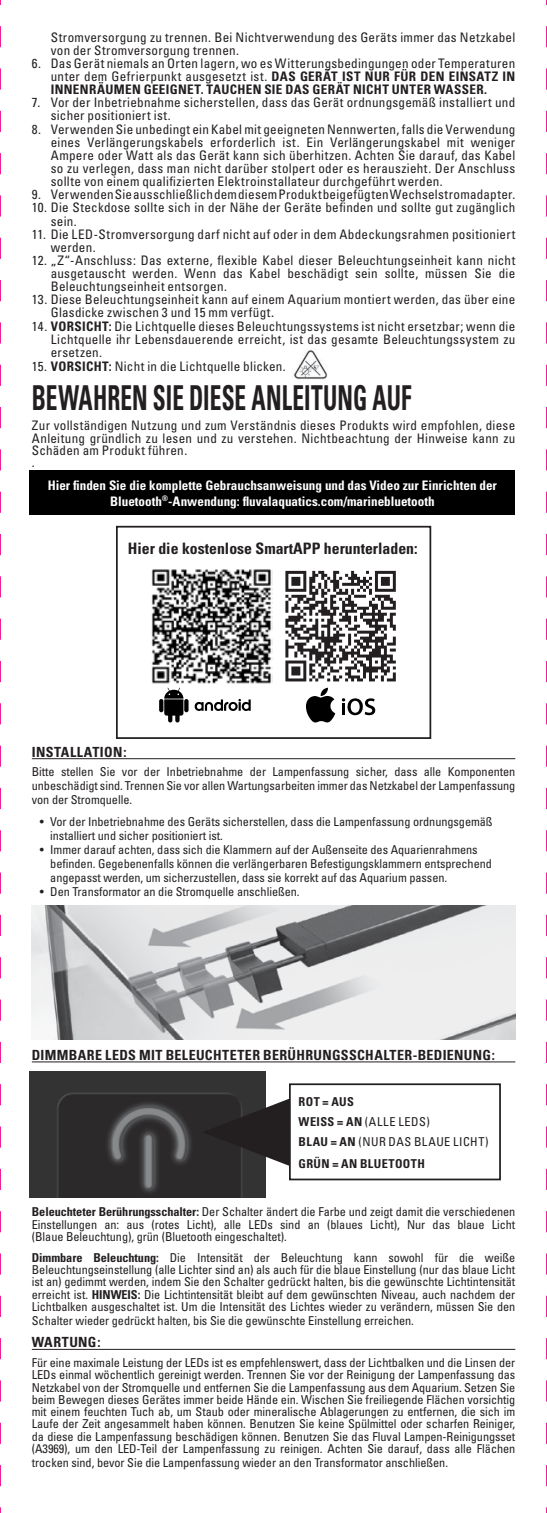
<style>
.page{position:relative;width:547px;height:1513px;background:#fff}
.page>*{position:absolute;margin:0;border:0;box-sizing:border-box;transform-origin:0 0}
.t1{font:700 condensed 34.3px "Univers";color:#231f20;scale:.68 1}
.t2{font:700 condensed 15.75px "Univers";color:#231f20}
.t3{font:700 condensed 14px "Univers";letter-spacing:.025em;color:#231f20}
.t4{font:condensed 13.12px/13.1px "Univers";letter-spacing:.02em;color:#231f20}
.t5{font:700 condensed 13.12px/15.8px "Univers";color:#fff;text-align:center}
.t6{font:condensed 12.25px/12.2px "Univers";letter-spacing:-.005em;color:#231f20;text-align:justify}
.t7{font:condensed 12.25px/20.1px "Univers";letter-spacing:.04em;color:#231f20}
.t8{font:700 condensed 12.25px "Univers";letter-spacing:.035em;color:#231f20}
.s1{font-weight:700}
.s2{font-size:14px}
</style>
<div class="page">
<hr style="left:32px;top:758px;width:483px;height:1px;background:#231f20">
<hr style="left:32px;top:1061px;width:483px;height:1px;background:#231f20">
<hr style="left:32px;top:1348px;width:483px;height:1px;background:#231f20">
<img style="left:32px;top:905px;width:483px;height:134px">
<img style="left:30px;top:1071px;width:235px;height:126px">
<svg style="left:202px;top:1095px;width:87px;height:74px"></svg>
<div style="left:289px;top:1083px;width:211px;height:97px;border:2px solid #231f20"></div>
<div style="left:30px;top:470px;width:485px;height:44px;background:#000"></div>
<div style="left:116px;top:526px;width:315px;height:213px;border:2px solid #231f20"></div>
<img style="left:151px;top:569px;width:122px;height:115px">
<svg style="left:285px;top:571px;width:111px;height:110px"></svg>
<svg style="left:184px;top:699px;width:4px;height:13px"></svg>
<svg style="left:159px;top:699px;width:4px;height:13px"></svg>
<svg style="left:164px;top:687px;width:19px;height:35px"></svg>
<svg style="left:195px;top:699px;width:55px;height:12px"></svg>
<svg style="left:306px;top:687px;width:29px;height:35px"></svg>
<svg style="left:342px;top:698px;width:33px;height:17px"></svg>
<img style="left:293px;top:350px;width:35px;height:29px">
<svg style="left:0;top:0;width:1px;height:1512px"></svg>
<svg style="left:546px;top:0;width:1px;height:1512px"></svg>
<p class="t4" style="left:51px;top:30px;width:466px">Stromversorgung zu trennen. Bei Nichtverwendung des Geräts immer das Netzkabel von der Stromversorgung trennen.</p>
<p class="t4" style="left:51px;top:57px;width:466px;text-align:justify;text-indent:-19px">6. Das Gerät niemals an Orten lagern, wo es Witterungsbedingungen oder Temperaturen unter dem Gefrierpunkt ausgesetzt ist. <span class="s1">DAS GERÄT IST NUR FÜR DEN EINSATZ IN INNENRÄUMEN GEEIGNET. TAUCHEN SIE DAS GERÄT NICHT UNTER WASSER.</span></p>
<p class="t4" style="left:51px;top:96px;width:466px;text-indent:-19px">7. Vor der Inbetriebnahme sicherstellen, dass das Gerät ordnungsgemäß installiert und sicher positioniert ist.</p>
<p class="t4" style="left:51px;top:122px;width:466px;text-align:justify;text-indent:-19px">8. Verwenden Sie unbedingt ein Kabel mit geeigneten Nennwerten, falls die Verwendung eines Verlängerungskabels erforderlich ist. Ein Verlängerungskabel mit weniger Ampere oder Watt als das Gerät kann sich überhitzen. Achten Sie darauf, das Kabel so zu verlegen, dass man nicht darüber stolpert oder es herauszieht. Der Anschluss sollte von einem qualifizierten Elektroinstallateur durchgeführt werden.</p>
<p class="t4" style="left:32px;top:188px;width:485px">9. Verwenden Sie ausschließlich dem diesem Produkt beigefügten Wechselstromadapter.</p>
<p class="t4" style="left:51px;top:201px;width:466px;text-indent:-19px">10. Die Steckdose sollte sich in der Nähe der Geräte befinden und sollte gut zugänglich sein.</p>
<p class="t4" style="left:51px;top:227px;width:466px;text-indent:-19px">11. Die LED-Stromversorgung darf nicht auf oder in dem Abdeckungsrahmen positioniert werden.</p>
<p class="t4" style="left:51px;top:253px;width:466px;text-align:justify;text-indent:-19px">12. „Z“-Anschluss: Das externe, flexible Kabel dieser Beleuchtungseinheit kann nicht ausgetauscht werden. Wenn das Kabel beschädigt sein sollte, müssen Sie die Beleuchtungseinheit entsorgen.</p>
<p class="t4" style="left:51px;top:293px;width:466px;text-indent:-19px">13. Diese Beleuchtungseinheit kann auf einem Aquarium montiert werden, das über eine<br>Glasdicke zwischen 3 und 15 mm verfügt<span class="s2">.</span></p>
<p class="t4" style="left:51px;top:319px;width:466px;text-align:justify;text-indent:-19px">14. <span class="s1">VORSICHT:</span> Die Lichtquelle dieses Beleuchtungssystems ist nicht ersetzbar; wenn die Lichtquelle ihr Lebensdauerende erreicht, ist das gesamte Beleuchtungssystem zu ersetzen.</p>
<p class="t4" style="left:32px;top:359px;width:255px">15. <span class="s1">VORSICHT:</span> Nicht in die Lichtquelle blicken.</p>
<h1 class="t1" style="left:32px;top:377px;width:559px">BEWAHREN SIE DIESE ANLEITUNG AUF</h1>
<p class="t4" style="left:32px;top:419px;width:485px;line-height:12.2px">Zur vollständigen Nutzung und zum Verständnis dieses Produkts wird empfohlen, diese Anleitung gründlich zu lesen und zu verstehen. Nichtbeachtung der Hinweise kann zu Schäden am Produkt führen.<br>.</p>
<p class="t5" style="left:48px;top:477px;width:450px">Hier finden Sie die komplette Gebrauchsanweisung und das Video zur Einrichten der<br>Bluetooth<sup>®</sup>-Anwendung: fluvalaquatics.com/marinebluetooth</p>
<p class="t2" style="left:128px;top:538px;width:291px">Hier die kostenlose SmartAPP herunterladen:</p>
<p class="t3" style="left:32px;top:743px;width:96px">INSTALLATION:</p>
<p class="t6" style="left:32px;top:765px;width:485px;line-height:14px">Bitte stellen Sie vor der Inbetriebnahme der Lampenfassung sicher, dass alle Komponenten unbeschädigt sind. Trennen Sie vor allen Wartungsarbeiten immer das Netzkabel der Lampenfassung von der Stromquelle.</p>
<p class="t6" style="left:50px;top:815px;width:444px;line-height:14px;text-indent:-11px">• Vor der Inbetriebnahme des Geräts sicherstellen, dass die Lampenfassung ordnungsgemäß installiert und sicher positioniert ist.</p>
<p class="t6" style="left:50px;top:843px;width:443px;line-height:14px;text-align:left;text-indent:-11px">• Immer darauf achten, dass sich die Klammern auf der Außenseite des Aquarienrahmens befinden. Gegebenenfalls können die verlängerbaren Befestigungsklammern entsprechend angepasst werden, um sicherzustellen, dass sie korrekt auf das Aquarium passen.</p>
<p class="t6" style="left:40px;top:885px;width:261px">• Den Transformator an die Stromquelle anschließen.</p>
<p class="t3" style="left:32px;top:1046px;width:464px">DIMMBARE LEDS MIT BELEUCHTETER BERÜHRUNGSSCHALTER-BEDIENUNG:</p>
<p class="t7" style="left:298px;top:1091px;width:191px"><span class="s1">ROT = AUS<br>WEISS = AN</span> (ALLE LEDS)<br><span class="s1">BLAU = AN</span> (NUR DAS BLAUE LICHT)</p>
<p class="t8" style="left:298px;top:1155px;width:128px">GRÜN = AN BLUETOOTH</p>
<p class="t6" style="left:32px;top:1205px;width:485px"><span class="s1">Beleuchteter Berührungsschalter:</span> Der Schalter ändert die Farbe und zeigt damit die verschiedenen Einstellungen an: aus (rotes Licht), alle LEDs sind an (blaues Licht), Nur das blaue Licht (Blaue Beleuchtung), grün (Bluetooth eingeschaltet).</p>
<p class="t6" style="left:32px;top:1251px;width:485px"><span class="s1">Dimmbare Beleuchtung:</span> Die Intensität der Beleuchtung kann sowohl für die weiße Beleuchtungseinstellung (alle Lichter sind an) als auch für die blaue Einstellung (nur das blaue Licht ist an) gedimmt werden, indem Sie den Schalter gedrückt halten, bis die gewünschte Lichtintensität erreicht ist. <span class="s1">HINWEIS:</span> Die Lichtintensität bleibt auf dem gewünschten Niveau, auch nachdem der Lichtbalken ausgeschaltet ist. Um die Intensität des Lichtes wieder zu verändern, müssen Sie den</p>
<p class="t6" style="left:32px;top:1314px;width:383px">Schalter wieder gedrückt halten, bis Sie die gewünschte Einstellung erreichen.</p>
<p class="t3" style="left:32px;top:1333px;width:70px">WARTUNG:</p>
<p class="t6" style="left:32px;top:1356px;width:485px">Für eine maximale Leistung der LEDs ist es empfehlenswert, dass der Lichtbalken und die Linsen der LEDs einmal wöchentlich gereinigt werden. Trennen Sie vor der Reinigung der Lampenfassung das Netzkabel von der Stromquelle und entfernen Sie die Lampenfassung aus dem Aquarium. Setzen Sie beim Bewegen dieses Gerätes immer beide Hände ein. Wischen Sie freiliegende Flächen vorsichtig mit einem feuchten Tuch ab, um Staub oder mineralische Ablagerungen zu entfernen, die sich im Laufe der Zeit angesammelt haben können. Benutzen Sie keine Spülmittel oder scharfen Reiniger, da diese die Lampenfassung beschädigen können. Benutzen Sie das Fluval Lampen-Reinigungsset (A3969), um den LED-Teil der Lampenfassung zu reinigen. Achten Sie darauf, dass alle Flächen</p>
<p class="t6" style="left:32px;top:1456px;width:417px">trocken sind, bevor Sie die Lampenfassung wieder an den Transformator anschließen.</p>
</div>
